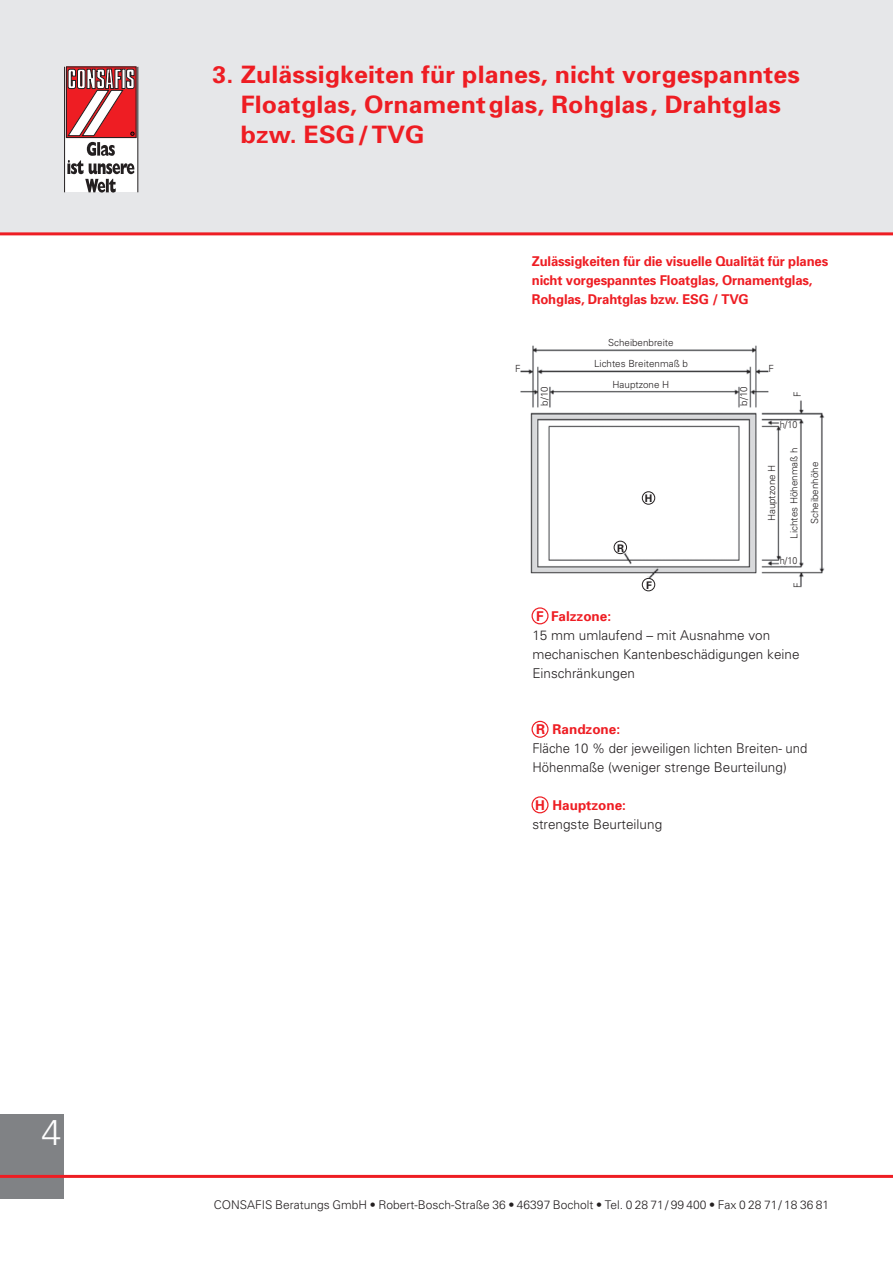
<style>
.page{position:relative;width:893px;height:1263px;background:#fff}
.page>*{position:absolute;margin:0;border:0;box-sizing:border-box;transform-origin:0 0}
.t1{font:300 36px "Univers";color:#fff}
.t2{font:700 24px/30px "Univers";letter-spacing:.005em;color:#ee1d23;scale:1.04 1}
.t3{font:300 13.5px/18.9px "Univers";color:#231f20}
.t4{font:700 13.5px/18.9px "Univers";letter-spacing:-.01em;color:#ee1d23}
.t5{font:300 12px "Univers";color:#231f20}
.t6{font:700 10.5px "Univers";color:#231f20}
.t7{font:300 9.75px/21.1px "Univers";color:#231f20;text-align:center}
.t8{font:300 9.75px "Univers";color:#231f20;scale:.95 1}
</style>
<div class="page">
<div style="left:0;top:1114px;width:64px;height:85px;background:#808285"></div>
<div style="left:0;top:0;width:893px;height:234px;background:#e6e7e9"></div>
<hr style="left:0;top:232px;width:893px;height:3px;background:#ee1d23">
<hr style="left:0;top:1175px;width:893px;height:3px;background:#ee1d23">
<div style="left:65px;top:67px;width:72px;height:125px;background:linear-gradient(to right,#fff,#fff)"></div>
<div style="left:66px;top:67px;width:70px;height:71px;border:1px solid #231f20"></div>
<hr style="left:138px;top:67px;width:1px;height:125px;background:#231f20">
<hr style="left:64px;top:67px;width:1px;height:125px;background:#231f20">
<svg style="left:67px;top:142px;width:68px;height:51px;background:#c2c1c1"></svg>
<svg style="left:68px;top:69px;width:66px;height:67px;background:#cd676a"></svg>
<img style="left:520px;top:345px;width:305px;height:245px">
<div style="left:614px;top:541px;width:13px;height:13px;border:1px solid #231f20;border-radius:50%"></div>
<div style="left:642px;top:491px;width:13px;height:14px;border:1px solid #231f20;border-radius:50%"></div>
<div style="left:642px;top:578px;width:13px;height:13px;border:1px solid #231f20;border-radius:50%"></div>
<div style="left:531px;top:607px;width:18px;height:17px;border:1px solid #ee1d23;border-radius:50%"></div>
<div style="left:531px;top:721px;width:18px;height:17px;border:1px solid #ee1d23;border-radius:50%"></div>
<div style="left:531px;top:796px;width:18px;height:17px;border:1px solid #ee1d23;border-radius:50%"></div>
<h1 class="t1" style="left:42px;top:1111px;width:22px">4</h1>
<h2 class="t2" style="left:241px;top:59px;width:539px;text-indent:-28px">3. Zulässigkeiten für planes, nicht vorgespanntes<br>Floatglas, Ornamentglas, Rohglas, Drahtglas bzw. ESG/TVG</h2>
<p class="t4" style="left:532px;top:252px;width:298px">Zulässigkeiten für die visuelle Qualität für planes nicht vorgespanntes Floatglas, Ornamentglas,<br>Rohglas, Drahtglas bzw. ESG / TVG</p>
<p class="t7" style="left:515px;top:358px;width:7px">F</p>
<p class="t7" style="left:594px;top:332px;width:95px">Scheibenbreite<br>Lichtes Breitenmaß b</p>
<p class="t7" style="left:613px;top:374px;width:58px">Hauptzone H</p>
<p class="t7" style="left:534px;top:406px;width:21px;rotate:-90deg">b/10</p>
<p class="t7" style="left:733px;top:406px;width:21px;rotate:-90deg">b/10</p>
<p class="t6" style="left:617px;top:541px;width:8px">R</p>
<p class="t6" style="left:645px;top:492px;width:9px">H</p>
<p class="t6" style="left:646px;top:578px;width:7px">F</p>
<p class="t7" style="left:768px;top:358px;width:7px">F</p>
<p class="t7" style="left:787px;top:397px;width:7px;rotate:-90deg">F</p>
<p class="t8" style="left:780px;top:419px;width:20px">h/10</p>
<p class="t7" style="left:783px;top:539px;width:93px;rotate:-90deg">Lichtes Höhenmaß h</p>
<p class="t7" style="left:761px;top:521px;width:58px;rotate:-90deg">Hauptzone H</p>
<p class="t7" style="left:804px;top:524px;width:64px;rotate:-90deg">Scheibenhöhe</p>
<p class="t8" style="left:780px;top:554px;width:20px">h/10</p>
<p class="t7" style="left:787px;top:588px;width:7px;rotate:-90deg">F</p>
<p class="t4" style="left:536px;top:607px;width:77px">F Falzzone:</p>
<p class="t3" style="left:532px;top:626px;width:269px">15 mm umlaufend – mit Ausnahme von mechanischen Kantenbeschädigungen keine<br>Einschränkungen</p>
<p class="t4" style="left:536px;top:720px;width:86px">R Randzone:</p>
<p class="t3" style="left:532px;top:739px;width:277px">Fläche 10 % der jeweiligen lichten Breiten- und<br>Höhenmaße (weniger strenge Beurteilung)</p>
<p class="t4" style="left:535px;top:796px;width:92px">H Hauptzone:</p>
<p class="t3" style="left:532px;top:815px;width:131px">strengste Beurteilung</p>
<p class="t5" style="left:214px;top:1197px;width:617px">CONSAFIS Beratungs GmbH • Robert-Bosch-Straße 36 • 46397 Bocholt • Tel. 0 28 71/ 99 400 • Fax 0 28 71/ 18 36 81</p>
</div>
